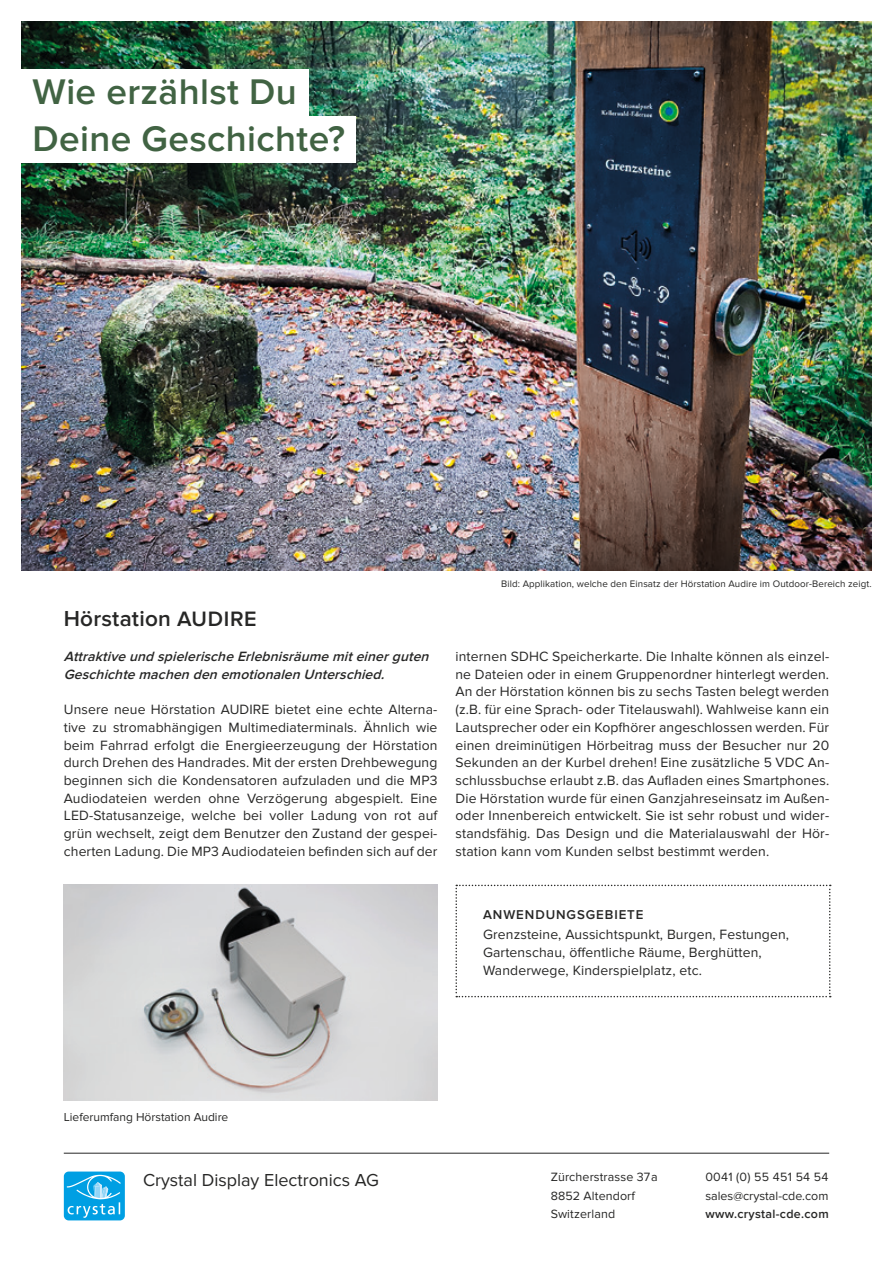
<style>
.page{position:relative;width:893px;height:1263px;background:#fff}
.page>*{position:absolute;margin:0;border:0;box-sizing:border-box;transform-origin:0 0}
.t1{font:600 36.9px "Proxima Nova";letter-spacing:.01em;color:#416343}
.t2{font:600 22.5px "Proxima Nova";letter-spacing:.01em;color:#272726}
.t3{font:18px "Proxima Nova";color:#272726}
.t4{font:13.95px/17.7px "Proxima Nova";letter-spacing:.01em;color:#272726;text-align:justify}
.t5{font:italic 600 13.95px/17.7px "Proxima Nova";color:#272726}
.t6{font:600 13.2px "Proxima Nova";letter-spacing:.07em;color:#272726}
.t7{font:12.45px "Proxima Nova";letter-spacing:.01em;color:#272726}
.t8{font:600 12.45px "Proxima Nova";letter-spacing:.025em;color:#272726}
.t9{font:12px "Proxima Nova";color:#272726}
.t10{font:9.75px "Proxima Nova";letter-spacing:.01em;color:#272726}
.s1{font-size:21.6px}
</style>
<div class="page">
<img style="left:22px;top:21px;width:850px;height:550px">
<div style="left:64px;top:1171px;width:61px;height:49px;background:#009fe3;border-radius:5px"></div>
<svg style="left:67px;top:1175px;width:54px;height:43px"></svg>
<hr style="left:64px;top:1153px;width:765px;height:1px;background:#272726">
<img style="left:64px;top:884px;width:373px;height:216px">
<svg style="left:455px;top:885px;width:376px;height:112px"></svg>
<div style="left:21px;top:69px;width:288px;height:46px;background:#fff"></div>
<div style="left:21px;top:117px;width:335px;height:46px;background:#fff"></div>
<p class="t1" style="left:33px;top:70px;width:266px">Wie erzählst Du</p>
<p class="t1" style="left:33px;top:118px;width:314px">Deine Geschichte?</p>
<p class="t2" style="left:64px;top:605px;width:194px">Hörstation <span class="s1">AUDIRE</span></p>
<p class="t5" style="left:64px;top:648px;width:371px">Attraktiveund spielerischeErlebnisräumemiteinerguten<br>Geschichtemachen den emotionalen Unterschied.</p>
<p class="t4" style="left:64px;top:701px;width:375px">Unsere neue Hörstation AUDIRE bietet eine echte Alterna&shy;tive zu stromabhängigen Multimediaterminals. Ähnlich wie beim Fahrrad erfolgt die Energieerzeugung der Hörstation durch Drehen des Handrades. Mit der ersten Drehbewegung beginnen sich die Kondensatoren aufzuladen und die MP3<br>Audiodateien werden ohne Verzögerung abgespielt. Eine LED-Statusanzeige, welche bei voller Ladung von rot auf grün wechselt, zeigt dem Benutzer den Zustand der gespei&shy;cherten Ladung. Die MP3 Audiodateien befinden sich auf der</p>
<p class="t10" style="left:501px;top:578px;width:372px">Bild: Applikation, welche den Einsatz der Hörstation Audire im Outdoor-Bereich zeigt.</p>
<p class="t4" style="left:455px;top:648px;width:375px">internen SDHC Speicherkarte. Die Inhalte können als einzel&shy;ne Dateien oder in einem Gruppenordner hinterlegt werden.<br>An der Hörstation können bis zu sechs Tasten belegt werden (z.B. für eine Sprach- oder Titelauswahl). Wahlweise kann ein Lautsprecher oder ein Kopfhörer angeschlossen werden. Für einen dreiminütigen Hörbeitrag muss der Besucher nur 20<br>Sekunden an der Kurbel drehen! Eine zusätzliche 5 VDC An&shy;schlussbuchse erlaubt z.B. das Aufladen eines Smartphones.</p>
<p class="t4" style="left:455px;top:789px;width:375px">Die Hörstation wurde für einen Ganzjahreseinsatz im Außen&shy;oder Innenbereich entwickelt. Sie ist sehr robust und wider&shy;standsfähig. Das Design und die Materialauswahl der Hör&shy;station kann vom Kunden selbst bestimmt werden.</p>
<p class="t6" style="left:483px;top:907px;width:162px">ANWENDUNGSGEBIETE</p>
<p class="t4" style="left:483px;top:926px;width:308px">Grenzsteine, Aussichtspunkt, Burgen, Festungen,</p>
<p class="t4" style="left:483px;top:944px;width:280px">Gartenschau, öffentliche Räume, Berghütten,</p>
<p class="t4" style="left:483px;top:961px;width:220px">Wanderwege, Kinderspielplatz, etc.</p>
<p class="t9" style="left:64px;top:1110px;width:166px">Lieferumfang Hörstation Audire</p>
<p class="t3" style="left:143px;top:1169px;width:237px">Crystal Display Electronics AG</p>
<p class="t7" style="left:551px;top:1170px;width:109px">Zürcherstrasse 37 a</p>
<p class="t7" style="left:551px;top:1188px;width:86px">8852 Altendorf</p>
<p class="t7" style="left:551px;top:1207px;width:66px">Switzerland</p>
<p class="t7" style="left:705px;top:1170px;width:125px">0041 (0) 55 451 54 54</p>
<p class="t7" style="left:705px;top:1188px;width:124px">sales@crystal-cde.com</p>
<p class="t8" style="left:705px;top:1207px;width:125px">www.crystal-cde.com</p>
</div>
